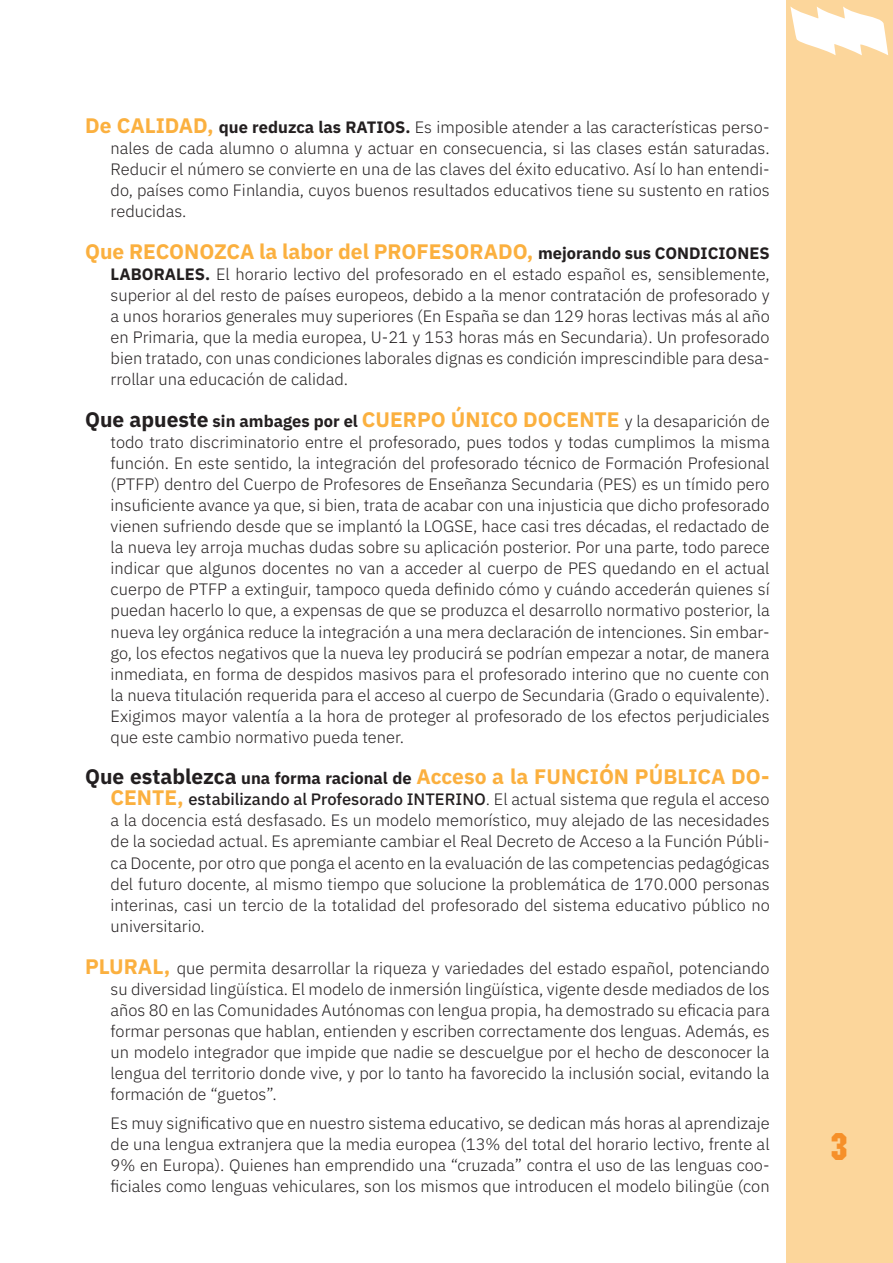
<style>
.page{position:relative;width:893px;height:1263px;background:#fff}
.page>*{position:absolute;margin:0;border:0;box-sizing:border-box;transform-origin:0 0}
.t1{font:37.5px "Motor Plain";color:#f69029}
.t2{font:700 21px "IBM Plex Sans";color:#fbb03f}
.t3{font:300 16.5px/21px "IBM Plex Sans";color:#231f20;text-align:justify}
.s1{font-weight:700;font-size:21px;color:#fbb03f}
.s2{font-weight:700}
.s3{font-size:16.5px;color:#231f20}
.s4{color:#231f20}
.s5{font-weight:300;font-size:16.5px;color:#231f20}
.s6{font-weight:500}
</style>
<div class="page">
<div style="left:787px;top:0;width:106px;height:1263px;background:#fcd69b"></div>
<svg style="left:790px;top:7px;width:98px;height:48px"></svg>
<p class="t3" style="left:111px;top:116px;width:661px;text-indent:-26px"><span class="s1">De CALIDAD,</span> <span class="s2">que reduzca las RATIOS.</span> Es imposible atender a las características perso&shy;nales de cada alumno o alumna y actuar en consecuencia, si las clases están saturadas.<br>Reducir el número se convierte en una de las claves del éxito educativo. Así lo han entendi&shy;do, países como Finlandia, cuyos buenos resultados educativos tiene su sustento en ratios reducidas.</p>
<p class="t2" style="left:85px;top:235px;width:686px">Que RECONOZCA la labor del PROFESORADO, <span class="s3">mejorando sus CONDICIONES</span></p>
<p class="t3" style="left:111px;top:263px;width:661px"><span class="s2">LABORALES.</span> El horario lectivo del profesorado en el estado español es, sensiblemente, superior al del resto de países europeos, debido a la menor contratación de profesorado y a unos horarios generales muy superiores (En España se dan 129 horas lectivas más al año en Primaria, que la media europea, U-21 y 153 horas más en Secundaria). Un profesorado bien tratado, con unas condiciones laborales dignas es condición imprescindible para desa&shy;rrollar una educación de calidad.</p>
<p class="t2" style="left:85px;top:403px;width:686px"><span class="s4">Que apueste</span> <span class="s3">sin ambages por el</span> CUERPO ÚNICO DOCENTE <span class="s5">y la desaparición de</span></p>
<p class="t3" style="left:111px;top:431px;width:661px">todo trato discriminatorio entre el profesorado, pues todos y todas cumplimos la misma función. En este sentido, la integración del profesorado técnico de Formación Profesional (PTFP) dentro del Cuerpo de Profesores de Enseñanza Secundaria (PES) es un tímido pero insuficiente avance ya que, si bien, trata de acabar con una injusticia que dicho profesorado vienen sufriendo desde que se implantó la LOGSE, hace casi tres décadas, el redactado de la nueva ley arroja muchas dudas sobre su aplicación posterior. Por una parte, todo parece indicar que algunos docentes no van a acceder al cuerpo de PES quedando en el actual cuerpo de PTFP a extinguir, tampoco queda definido cómo y cuándo accederán quienes sí puedan hacerlo lo que, a expensas de que se produzca el desarrollo normativo posterior, la nueva ley orgánica reduce la integración a una mera declaración de intenciones. Sin embar&shy;go, los efectos negativos que la nueva ley producirá se podrían empezar a notar, de manera inmediata, en forma de despidos masivos para el profesorado interino que no cuente con la nueva titulación requerida para el acceso al cuerpo de Secundaria (Grado o equivalente).<br>Exigimos mayor valentía a la hora de proteger al profesorado de los efectos perjudiciales que este cambio normativo pueda tener.</p>
<p class="t2" style="left:85px;top:760px;width:686px"><span class="s4">Que establezca</span> <span class="s3">una forma racional de</span> Acceso a la FUNCIÓN PÚBLICA DO-</p>
<p class="t3" style="left:111px;top:788px;width:661px"><span class="s1">CENTE,</span> <span class="s6">estabilizando al Profesorado INTERINO</span>. El actual sistema que regula el acceso a la docencia está desfasado. Es un modelo memorístico, muy alejado de las necesidades de la sociedad actual. Es apremiante cambiar el Real Decreto de Acceso a la Función Públi&shy;ca Docente, por otro que ponga el acento en la evaluación de las competencias pedagógicas del futuro docente, al mismo tiempo que solucione la problemática de 170.000 personas interinas, casi un tercio de la totalidad del profesorado del sistema educativo público no universitario.</p>
<p class="t3" style="left:111px;top:956px;width:661px;text-indent:-26px"><span class="s1">PLURAL,</span> que permita desarrollar la riqueza y variedades del estado español, potenciando su diversidad lingüística. El modelo de inmersión lingüística, vigente desde mediados de los años 80 en las Comunidades Autónomas con lengua propia, ha demostrado su eficacia para formar personas que hablan, entienden y escriben correctamente dos lenguas. Además, es un modelo integrador que impide que nadie se descuelgue por el hecho de desconocer la lengua del territorio donde vive, y por lo tanto ha favorecido la inclusión social, evitando la formación de “guetos”.</p>
<p class="t3" style="left:111px;top:1111px;width:661px">Es muy significativo que en nuestro sistema educativo, se dedican más horas al aprendizaje de una lengua extranjera que la media europea (13% del total del horario lectivo, frente al 9% en Europa). Quienes han emprendido una “cruzada” contra el uso de las lenguas coo&shy;ficiales como lenguas vehiculares, son los mismos que introducen el modelo bilingüe (con</p>
<h1 class="t1" style="left:831px;top:1125px;width:19px">3</h1>
</div>
